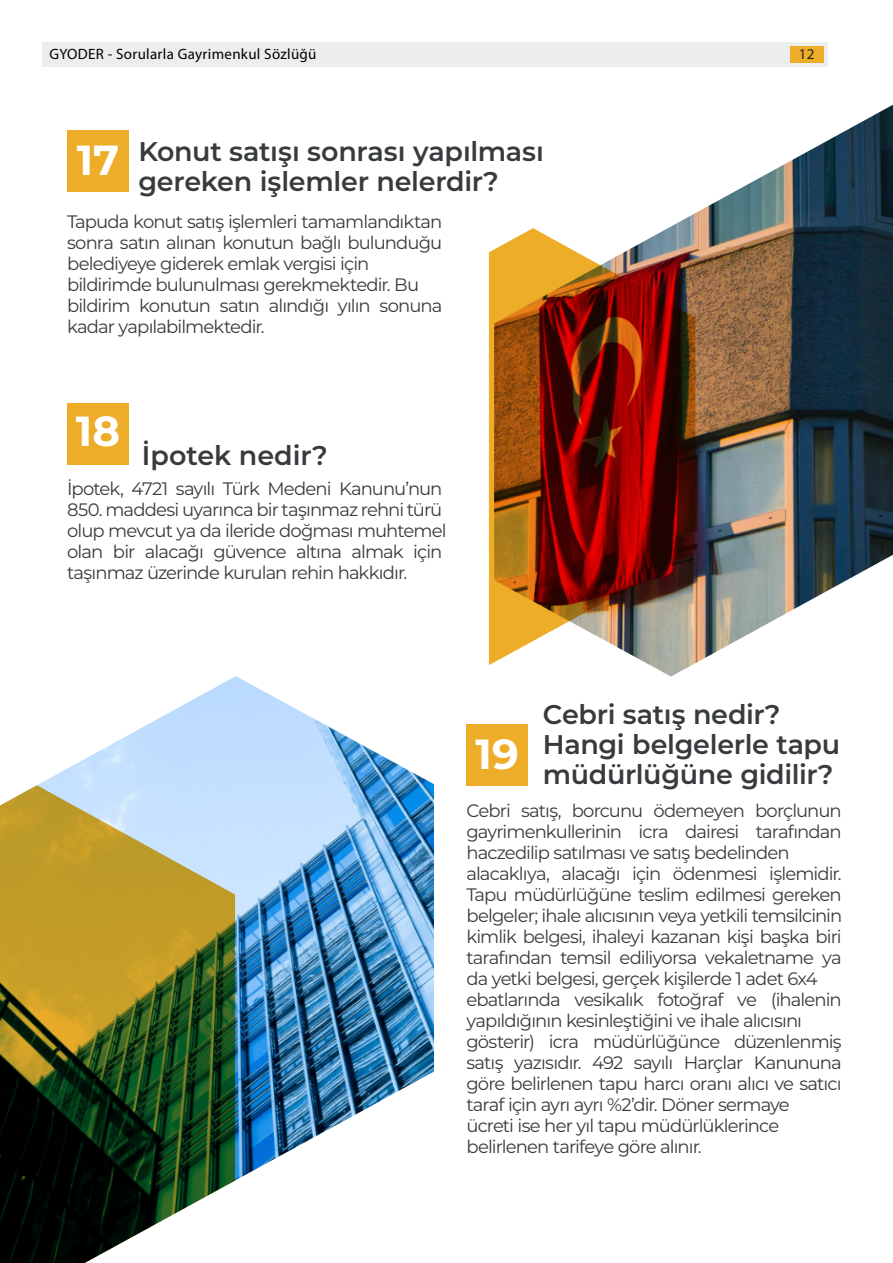
<style>
.page{position:relative;width:893px;height:1263px;background:#fff}
.page>*{position:absolute;margin:0;border:0;box-sizing:border-box;transform-origin:0 0}
.t1{font:700 42px "Montserrat";color:#fff}
.t2{font:600 27px/30px "Montserrat";letter-spacing:-.01em;color:#373b3e}
.t3{font:18px/21px "Montserrat";letter-spacing:-.05em;color:#373b3e}
.t4{font:15px "Myriad Pro";letter-spacing:.02em;color:#000001}
.t5{font:15px "Myriad Pro";color:#23272a}
</style>
<div class="page">
<img style="left:38px;top:676px;width:396px;height:505px">
<img style="left:650px;top:105px;width:243px;height:571px">
<img style="left:489px;top:228px;width:206px;height:437px">
<svg style="left:0;top:785px;width:235px;height:478px;background:#6f723d"></svg>
<div style="left:43px;top:43px;width:784px;height:24px;background:#eceded"></div>
<div style="left:790px;top:46px;width:33px;height:17px;background:#eead29"></div>
<div style="left:466px;top:724px;width:62px;height:62px;background:#eead29"></div>
<div style="left:67px;top:403px;width:62px;height:61px;background:#eead29"></div>
<div style="left:67px;top:130px;width:62px;height:61px;background:#eead29"></div>
<p class="t4" style="left:49px;top:48px;width:269px">GYODER - Sorularla Gayrimenkul Sözlüğü</p>
<p class="t5" style="left:799px;top:48px;width:17px">12</p>
<h2 class="t2" style="left:138px;top:137px;width:407px">Konut satışı sonrası yapılması gereken işlemler nelerdir?</h2>
<p class="t3" style="left:67px;top:211px;width:377px">Tapuda konut satış işlemleri tamamlandıktan sonra satın alınan konutun bağlı bulunduğu belediyeye giderek emlak vergisi için bildirimde bulunulması gerekmektedir. Bu bildirim konutun satın alındığı yılın sonuna kadar yapılabilmektedir.</p>
<h1 class="t1" style="left:77px;top:136px;width:44px">17</h1>
<h1 class="t1" style="left:76px;top:407px;width:46px">18</h1>
<h2 class="t2" style="left:142px;top:440px;width:188px">İpotek nedir?</h2>
<p class="t3" style="left:67px;top:478px;width:381px">İpotek, 4721 sayılı Türk Medeni Kanunu’nun 850. maddesi uyarınca bir taşınmaz rehni türü olup mevcut ya da ileride doğması muhtemel olan bir alacağı güvence altına almak için taşınmaz üzerinde kurulan rehin hakkıdır.</p>
<h2 class="t2" style="left:543px;top:700px;width:299px">Cebri satış nedir?<br>Hangi belgelerle tapu müdürlüğüne gidilir?</h2>
<p class="t3" style="left:466px;top:800px;width:377px">Cebri satış, borcunu ödemeyen borçlunun gayrimenkullerinin icra dairesi tarafından haczedilip satılması ve satış bedelinden alacaklıya, alacağı için ödenmesi işlemidir.<br>Tapu müdürlüğüne teslim edilmesi gereken belgeler; ihale alıcısının veya yetkili temsilcinin kimlik belgesi, ihaleyi kazanan kişi başka biri tarafından temsil ediliyorsa vekaletname ya da yetki belgesi, gerçek kişilerde 1 adet 6x4 ebatlarında vesikalık fotoğraf ve (ihalenin yapıldığının kesinleştiğini ve ihale alıcısını gösterir) icra müdürlüğünce düzenlenmiş satış yazısıdır. 492 sayılı Harçlar Kanununa göre belirlenen tapu harcı oranı alıcı ve satıcı taraf için ayrı ayrı %2’dir. Döner sermaye<br>ücreti ise her yıl tapu müdürlüklerince belirlenen tarifeye göre alınır.</p>
<h1 class="t1" style="left:476px;top:730px;width:45px">19</h1>
</div>
